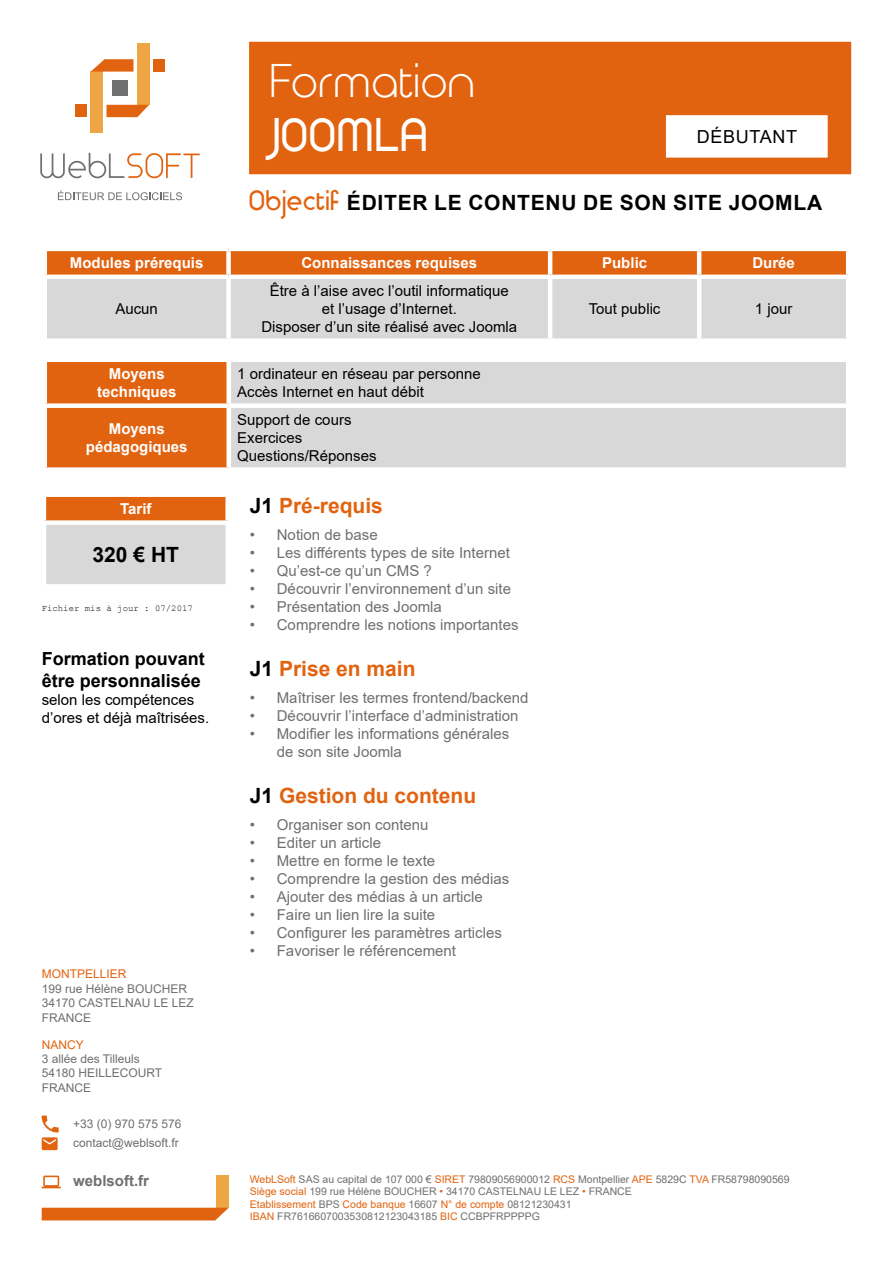
<style>
.page{position:relative;width:893px;height:1263px;background:#fff}
.page>*{position:absolute;margin:0;border:0;box-sizing:border-box;transform-origin:0 0}
.t1{font:45px "Time Burner";color:#fff}
.t2{font:700 45px "Time Burner";color:#fff}
.t3{font:700 21px "Arial";letter-spacing:.035em;color:#000}
.t4{font:700 21px "Arial";color:#e2630f}
.t5{font:700 18px/21.6px "Arial";color:#000}
.t6{font:18px "Arial";letter-spacing:.035em;color:#000}
.t7{font:15px/18px "Arial";color:#706f6f}
.t8{font:15px/18px "Arial";color:#000}
.t9{font:700 15px/18px "Arial";color:#fff;text-align:center}
.t10{font:700 15px "Arial";color:#706f6f}
.t11{font:12px/14.4px "Arial";color:#706f6f}
.t12{font:12px "Arial";color:#e2630f}
.t13{font:10.5px/12.6px "Arial";color:#706f6f}
.t14{font:9px "Courier New";color:#000}
.s1{font-family:"Time Burner";font-size:27px;color:#e2630f}
.s2{color:#000}
.s3{color:#e2630f}
</style>
<div class="page">
<svg style="left:42px;top:1115px;width:17px;height:35px"></svg>
<svg style="left:42px;top:1175px;width:19px;height:13px"></svg>
<div style="left:153px;top:59px;width:11px;height:13px;background:#e2630f"></div>
<div style="left:76px;top:105px;width:11px;height:12px;background:#e2630f"></div>
<div style="left:112px;top:80px;width:16px;height:16px;background:#706f6f"></div>
<div style="left:137px;top:43px;width:12px;height:62px;background:#eda643"></div>
<svg style="left:106px;top:105px;width:43px;height:12px"></svg>
<div style="left:91px;top:72px;width:12px;height:61px;background:#eda643"></div>
<svg style="left:91px;top:59px;width:42px;height:13px"></svg>
<svg style="left:40px;top:153px;width:160px;height:25px"></svg>
<svg style="left:58px;top:190px;width:124px;height:10px"></svg>
<div style="left:216px;top:1175px;width:13px;height:33px;background:#eda643"></div>
<div style="left:42px;top:1208px;width:187px;height:12px;background:#e2630f"></div>
<div style="left:250px;top:43px;width:600px;height:130px;background:#e2630f"></div>
<div style="left:249px;top:42px;width:602px;height:132px;border:2px solid #e2630f"></div>
<div style="left:665px;top:114px;width:163px;height:44px;background:#fff"></div>
<div style="left:664px;top:114px;width:165px;height:45px;border:2px solid #e2630f"></div>
<svg style="left:47px;top:251px;width:799px;height:24px;background:#e26614"></svg>
<div style="left:47px;top:279px;width:799px;height:59px;background:#d8d8d8"></div>
<div style="left:226px;top:251px;width:5px;height:24px;background:#fff"></div>
<hr style="left:548px;top:251px;width:4px;height:24px;background:#fff">
<hr style="left:697px;top:251px;width:4px;height:24px;background:#fff">
<div style="left:226px;top:279px;width:5px;height:59px;background:#fff"></div>
<hr style="left:548px;top:279px;width:4px;height:59px;background:#fff">
<hr style="left:697px;top:279px;width:4px;height:59px;background:#fff">
<div style="left:47px;top:362px;width:179px;height:105px;background:#e2630f"></div>
<div style="left:231px;top:362px;width:615px;height:105px;background:#d8d8d8"></div>
<div style="left:43px;top:403px;width:186px;height:5px;background:#fff"></div>
<div style="left:229px;top:403px;width:621px;height:5px;background:#fff"></div>
<div style="left:44px;top:495px;width:184px;height:28px;background:#e2630f"></div>
<div style="left:44px;top:523px;width:184px;height:63px;background:#d8d8d8"></div>
<div style="left:42px;top:492px;width:188px;height:5px;background:#fff"></div>
<hr style="left:42px;top:497px;width:4px;height:23px;background:#fff">
<div style="left:225px;top:497px;width:5px;height:23px;background:#fff"></div>
<div style="left:42px;top:520px;width:188px;height:5px;background:#fff"></div>
<hr style="left:42px;top:525px;width:4px;height:59px;background:#fff">
<div style="left:225px;top:525px;width:5px;height:59px;background:#fff"></div>
<div style="left:42px;top:584px;width:188px;height:5px;background:#fff"></div>
<h1 class="t1" style="left:272px;top:46px;width:206px">Formation</h1>
<h1 class="t2" style="left:272px;top:101px;width:160px">JOOMLA</h1>
<p class="t6" style="left:697px;top:124px;width:102px">DÉBUTANT</p>
<h2 class="t3" style="left:250px;top:188px;width:574px"><span class="s1">Objectif</span> ÉDITER LE CONTENU DE SON SITE JOOMLA</h2>
<p class="t9" style="left:70px;top:254px;width:135px">Modules prérequis</p>
<p class="t9" style="left:301px;top:254px;width:177px">Connaissances requises</p>
<p class="t9" style="left:602px;top:254px;width:47px">Public</p>
<p class="t9" style="left:752px;top:254px;width:44px">Durée</p>
<p class="t8" style="left:115px;top:300px;width:44px">Aucun</p>
<p class="t8" style="left:261px;top:282px;width:257px;text-align:center">Être à l’aise avec l’outil informatique<br>et l’usage d’Internet.<br>Disposer d’un site réalisé avec Joomla</p>
<p class="t8" style="left:589px;top:300px;width:73px">Tout public</p>
<p class="t8" style="left:755px;top:300px;width:39px">1 jour</p>
<p class="t9" style="left:97px;top:365px;width:81px">Moyens techniques</p>
<p class="t8" style="left:237px;top:365px;width:245px">1 ordinateur en réseau par personne<br>Accès Internet en haut débit</p>
<p class="t9" style="left:86px;top:420px;width:103px">Moyens pédagogiques</p>
<p class="t8" style="left:237px;top:411px;width:141px">Support de cours<br>Exercices<br>Questions/Réponses</p>
<h2 class="t4" style="left:250px;top:491px;width:135px"><span class="s2">J1</span> Pré-requis</h2>
<p class="t7" style="left:250px;top:525px;width:129px">• Notion de base</p>
<p class="t7" style="left:250px;top:543px;width:262px">• Les différents types de site Internet</p>
<p class="t7" style="left:250px;top:561px;width:184px">• Qu’est-ce qu’un CMS ?</p>
<p class="t7" style="left:250px;top:579px;width:263px">• Découvrir l’environnement d’un site</p>
<p class="t7" style="left:250px;top:597px;width:194px">• Présentation des Joomla</p>
<p class="t7" style="left:250px;top:615px;width:270px">• Comprendre les notions importantes</p>
<h2 class="t4" style="left:250px;top:654px;width:167px"><span class="s2">J1</span> Prise en main</h2>
<p class="t7" style="left:250px;top:688px;width:280px">• Maîtriser les termes frontend/backend</p>
<p class="t7" style="left:250px;top:706px;width:270px">• Découvrir l’interface d’administration</p>
<p class="t7" style="left:277px;top:724px;width:234px;text-indent:-27px">• Modifier les informations générales de son site Joomla</p>
<h2 class="t4" style="left:250px;top:781px;width:228px"><span class="s2">J1</span> Gestion du contenu</h2>
<p class="t7" style="left:250px;top:815px;width:180px">• Organiser son contenu</p>
<p class="t7" style="left:250px;top:833px;width:133px">• Editer un article</p>
<p class="t7" style="left:250px;top:851px;width:187px">• Mettre en forme le texte</p>
<p class="t7" style="left:250px;top:869px;width:261px">• Comprendre la gestion des médias</p>
<p class="t7" style="left:250px;top:887px;width:234px">• Ajouter des médias à un article</p>
<p class="t7" style="left:250px;top:905px;width:187px">• Faire un lien lire la suite</p>
<p class="t7" style="left:250px;top:923px;width:254px">• Configurer les paramètres articles</p>
<p class="t7" style="left:250px;top:941px;width:208px">• Favoriser le référencement</p>
<p class="t9" style="left:120px;top:500px;width:33px">Tarif</p>
<h2 class="t3" style="left:93px;top:540px;width:88px">320 € HT</h2>
<p class="t14" style="left:42px;top:603px;width:153px">Fichier mis à jour : 07/2017</p>
<p class="t5" style="left:42px;top:648px;width:165px">Formation pouvant être personnalisée</p>
<p class="t8" style="left:42px;top:690px;width:169px">selon les compétences d’ores et déjà maîtrisées.</p>
<p class="t12" style="left:42px;top:966px;width:86px">MONTPELLIER</p>
<p class="t11" style="left:42px;top:981px;width:154px">199 rue Hélène BOUCHER<br>34170 CASTELNAU LE LEZ<br>FRANCE</p>
<p class="t12" style="left:42px;top:1036px;width:44px">NANCY</p>
<p class="t11" style="left:42px;top:1051px;width:122px">3 allée des Tilleuls<br>54180 HEILLECOURT<br>FRANCE</p>
<p class="t11" style="left:73px;top:1115px;width:110px;line-height:18.6px">+33 (0) 970 575 576 contact@weblsoft.fr</p>
<p class="t10" style="left:73px;top:1170px;width:77px">weblsoft.fr</p>
<p class="t13" style="left:250px;top:1172px;width:541px"><span class="s3">WebLSoft</span> SAS au capital de 107 000 € <span class="s3">SIRET</span> 79809056900012 <span class="s3">RCS</span> Montpellier <span class="s3">APE</span> 5829C <span class="s3">TVA</span> FR58798090569<br><span class="s3">Siège social</span> 199 rue Hélène BOUCHER <span class="s3">•</span> 34170 CASTELNAU LE LEZ <span class="s3">•</span> FRANCE<br><span class="s3">Etablissement</span> BPS <span class="s3">Code banque</span> 16607 <span class="s3">N° de compte</span> 08121230431<br><span class="s3">IBAN</span> FR7616607003530812123043185 <span class="s3">BIC</span> CCBPFRPPPPG</p>
</div>
